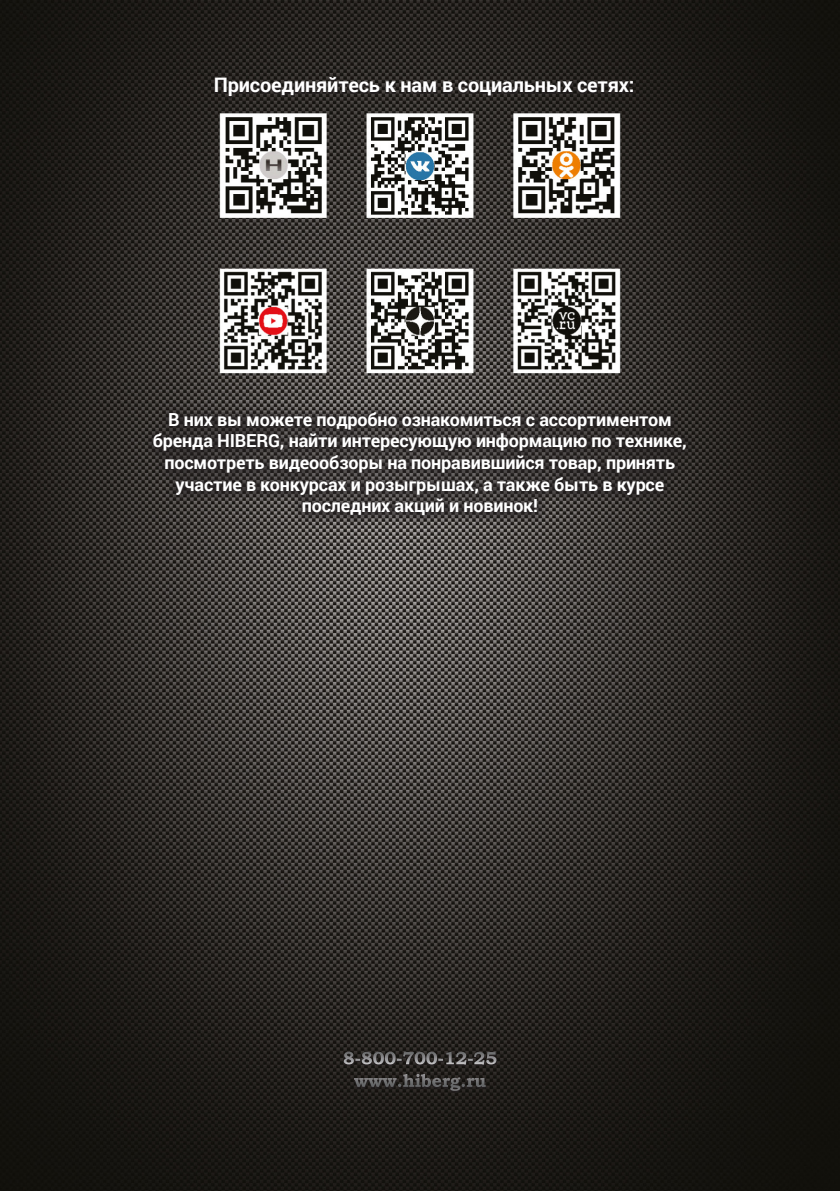
<style>
.page{position:relative;width:840px;height:1191px;background:#fff}
.page>*{position:absolute;margin:0;border:0;box-sizing:border-box;transform-origin:0 0}
.t1{font:700 20px "Roboto";letter-spacing:-.01em;color:#fff}
.t2{font:700 18px/21.6px "Roboto";letter-spacing:-.01em;color:#fff;text-align:center}
.t3{font:700 18px/22.6px "Bookman Old Style";letter-spacing:-.01em;color:#fff;text-align:center}
</style>
<div class="page">
<img style="left:0;top:0;width:839px;height:1190px">
<svg style="left:342px;top:1052px;width:155px;height:40px;fill:#221e1e"></svg>
<svg style="left:213px;top:78px;width:421px;height:21px;fill:#242020"></svg>
<svg style="left:142px;top:402px;width:556px;height:126px"></svg>
<p class="t1" style="left:213px;top:73px;width:422px">Присоединяйтесь к нам в социальных сетях:</p>
<p class="t2" style="left:153px;top:408px;width:535px">В них вы можете подробно ознакомиться с ассортиментом бренда HIBERG, найти интересующую информацию по технике, посмотреть видеообзоры на понравившийся товар, принять участие в конкурсах и розыгрышах, а также быть в курсе последних акций и новинок!</p>
<p class="t3" style="left:342px;top:1046px;width:156px">8-800-700-12-25 www.hiberg.ru</p>
</div>
